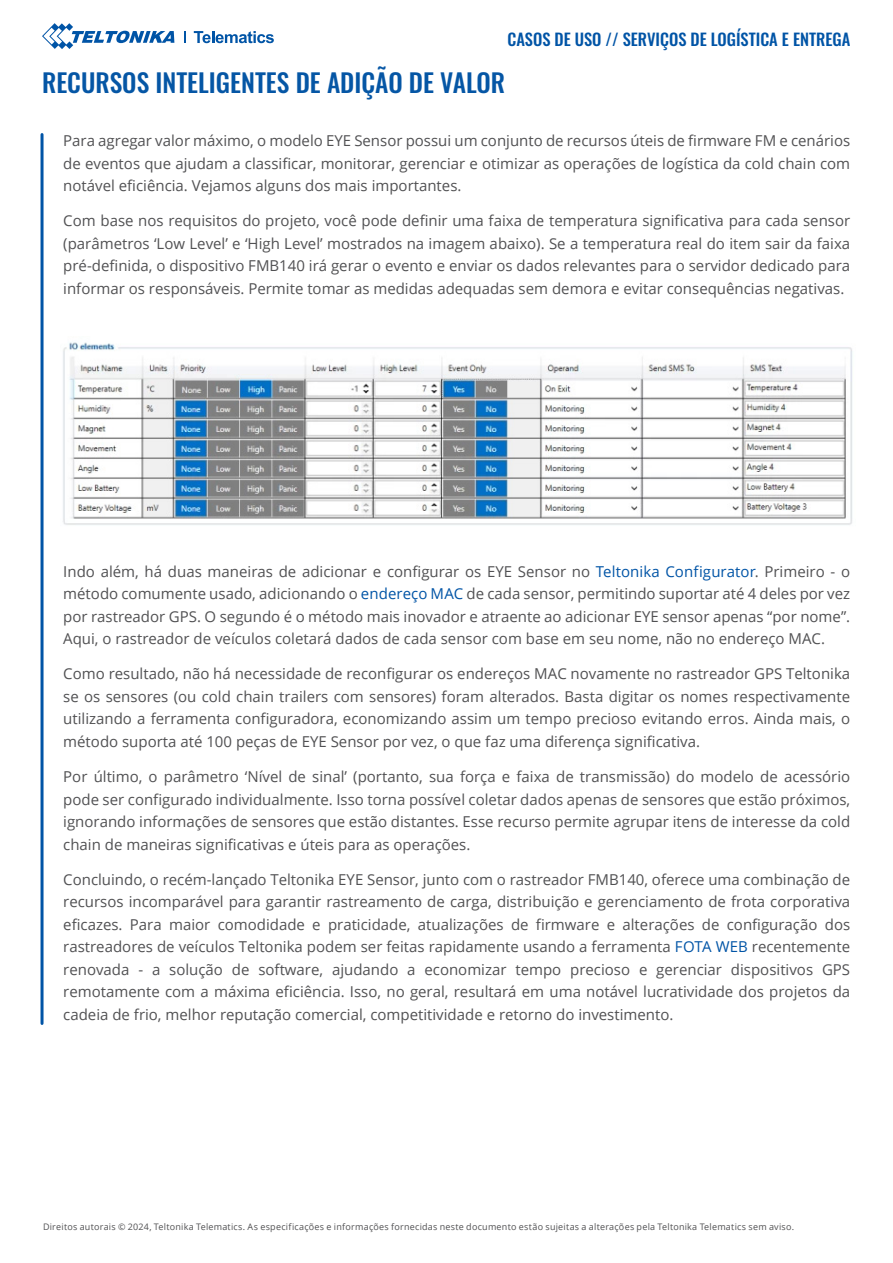
<style>
.page{position:relative;width:893px;height:1263px;background:#fff}
.page>*{position:absolute;margin:0;border:0;box-sizing:border-box;transform-origin:0 0}
.t1{font:500 25.5px "Oswald";color:#0556a5}
.t2{font:500 16.5px "Oswald";color:#0054a6}
.t3{font:15px/22.5px "Open Sans";color:#515153;text-align:justify}
.t4{font:9px "Open Sans";letter-spacing:.025em;color:#515153}
.s1{color:#0054a6}
</style>
<div class="page">
<svg style="left:184px;top:31px;width:1px;height:12px"></svg>
<svg style="left:42px;top:23px;width:132px;height:26px"></svg>
<svg style="left:194px;top:31px;width:80px;height:12px"></svg>
<hr style="left:41px;top:135px;width:3px;height:888px;background:#0054a6">
<img style="left:63px;top:342px;width:790px;height:183px">
<p class="t2" style="left:507px;top:30px;width:344px">CASOS DE USO // SERVIÇOS DE LOGÍSTICA E ENTREGA</p>
<h1 class="t1" style="left:42px;top:70px;width:465px">RECURSOS INTELIGENTES DE ADIÇÃO DE VALOR</h1>
<p class="t3" style="left:63px;top:129px;width:788px">Para agregar valor máximo, o modelo EYE Sensor possui um conjunto de recursos úteis de firmware FM e cenários de eventos que ajudam a classificar, monitorar, gerenciar e otimizar as operações de logística da cold chain com notável eficiência. Vejamos alguns dos mais importantes.</p>
<p class="t3" style="left:63px;top:209px;width:788px">Com base nos requisitos do projeto, você pode definir uma faixa de temperatura significativa para cada sensor (parâmetros ‘Low Level’ e ‘High Level’ mostrados na imagem abaixo). Se a temperatura real do item sair da faixa pré-definida, o dispositivo FMB140 irá gerar o evento e enviar os dados relevantes para o servidor dedicado para informar os responsáveis. Permite tomar as medidas adequadas sem demora e evitar consequências negativas.</p>
<p class="t3" style="left:63px;top:559px;width:788px">Indo além, há duas maneiras de adicionar e configurar os EYE Sensor no <span class="s1">Teltonika Configurator</span>. Primeiro - o método comumente usado, adicionando o <span class="s1">endereço MAC</span> de cada sensor, permitindo suportar até 4 deles por vez por rastreador GPS. O segundo é o método mais inovador e atraente ao adicionar EYE sensor apenas “por nome”.<br>Aqui, o rastreador de veículos coletará dados de cada sensor com base em seu nome, não no endereço MAC.</p>
<p class="t3" style="left:63px;top:662px;width:788px">Como resultado, não há necessidade de reconfigurar os endereços MAC novamente no rastreador GPS Teltonika se os sensores (ou cold chain trailers com sensores) foram alterados. Basta digitar os nomes respectivamente utilizando a ferramenta configuradora, economizando assim um tempo precioso evitando erros. Ainda mais, o método suporta até 100 peças de EYE Sensor por vez, o que faz uma diferença significativa.</p>
<p class="t3" style="left:63px;top:765px;width:788px">Por último, o parâmetro ‘Nível de sinal’ (portanto, sua força e faixa de transmissão) do modelo de acessório pode ser configurado individualmente. Isso torna possível coletar dados apenas de sensores que estão próximos, ignorando informações de sensores que estão distantes. Esse recurso permite agrupar itens de interesse da cold chain de maneiras significativas e úteis para as operações.</p>
<p class="t3" style="left:63px;top:868px;width:788px">Concluindo, o recém-lançado Teltonika EYE Sensor, junto com o rastreador FMB140, oferece uma combinação de recursos incomparável para garantir rastreamento de carga, distribuição e gerenciamento de frota corporativa eficazes. Para maior comodidade e praticidade, atualizações de firmware e alterações de configuração dos rastreadores de veículos Teltonika podem ser feitas rapidamente usando a ferramenta <span class="s1">FOTA WEB</span> recentemente renovada - a solução de software, ajudando a economizar tempo precioso e gerenciar dispositivos GPS remotamente com a máxima eficiência. Isso, no geral, resultará em uma notável lucratividade dos projetos da cadeia de frio, melhor reputação comercial, competitividade e retorno do investimento.</p>
<p class="t4" style="left:43px;top:1220px;width:753px">Direitos autorais © 2024, Teltonika Telematics. As especificações e informações fornecidas neste documento estão sujeitas a alterações pela Teltonika Telematics sem aviso.</p>
</div>
